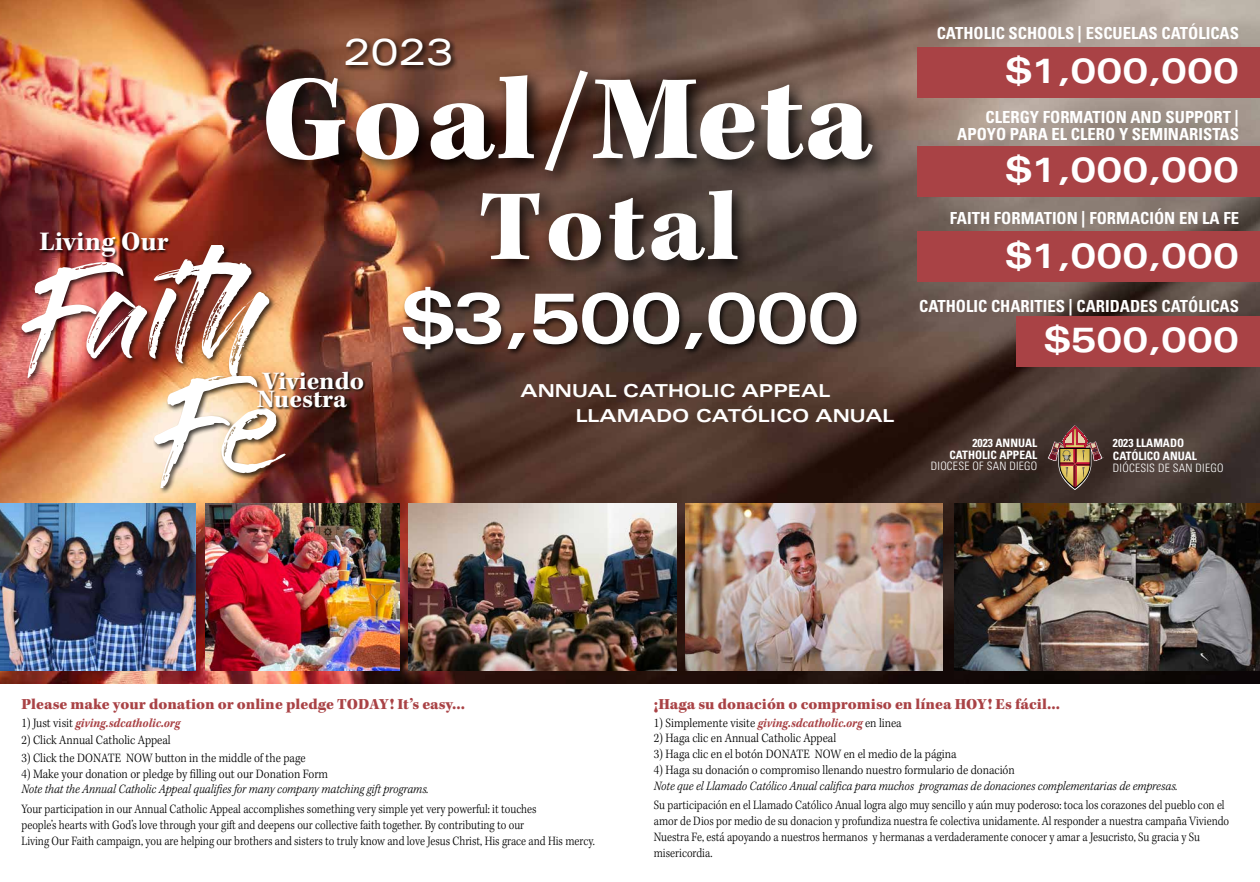
<style>
.page{position:relative;width:1260px;height:882px;background:#fff}
.page>*{position:absolute;margin:0;border:0;box-sizing:border-box;transform-origin:0 0}
.t1{font:900 124.16px "Kepler Std";letter-spacing:.02em;color:#fff}
.t2{font:900 103.42px "Kepler Std";letter-spacing:.03em;color:#fff}
.t3{font:700 expanded 71.14px "Univers LT Pro";letter-spacing:-.025em;color:#fff}
.t4{font:expanded 37.36px "Univers LT Std";color:#fff}
.t5{font:700 expanded 35px "Univers LT Pro";color:#fff}
.t6{font:700 27.56px "Kepler Std";color:#fff}
.t7{font:700 25.9px/18.1px "Kepler Std";letter-spacing:-.005em;color:#fff}
.t8{font:700 expanded 17.85px "Univers LT Pro";color:#fff}
.t9{font:700 expanded 17.85px "Univers LT Std";color:#fff}
.t10{font:700 condensed 16.62px/16.6px "Univers LT Pro";color:#fff;text-align:right}
.t11{font:900 15.75px "Kepler Std";color:#a94245}
.t12{font:300 13.12px/15.8px "Kepler Std";color:#000;scale:.86 1}
.t13{font:300 13.12px "Kepler Std";color:#000;scale:.9 1}
.t14{font:italic 300 13.12px "Kepler Std";color:#000;scale:.9 1}
.t15{font:italic 700 13.12px "Kepler Std";color:#a94245;scale:.9 1}
.t16{font:700 condensed 11.55px/13px "Univers LT Pro";color:#fff}
.t17{font:300 condensed 11.55px "Univers LT Pro";letter-spacing:.02em;color:#fff}
.s1{font-weight:300;font-style:normal;color:#000}
.s2{font-weight:700;font-style:italic;color:#a94245}
</style>
<div class="page">
<img style="left:0;top:0;width:1260px;height:683px">
<div style="left:474px;top:183px;width:283px;height:97px;background:#000;opacity:.85"></div>
<div style="left:259px;top:64px;width:633px;height:126px;background:#000;opacity:.85"></div>
<div style="left:401px;top:285px;width:463px;height:71px;background:#000;opacity:.75"></div>
<div style="left:344px;top:36px;width:115px;height:37px;background:#000;opacity:.75"></div>
<div style="left:917px;top:47px;width:343px;height:50px;background:#a94245"></div>
<div style="left:917px;top:231px;width:343px;height:50px;background:#a94245"></div>
<div style="left:1017px;top:317px;width:243px;height:50px;background:#a94245"></div>
<div style="left:917px;top:147px;width:343px;height:50px;background:#a94245"></div>
<svg style="left:1048px;top:425px;width:55px;height:65px;background:#795642"></svg>
<div style="left:39px;top:232px;width:133px;height:28px;background:#000;opacity:.75"></div>
<div style="left:153px;top:375px;width:140px;height:120px;background:#000;opacity:.75"></div>
<img style="left:21px;top:246px;width:265px;height:241px">
<img style="left:0;top:504px;width:195px;height:167px">
<img style="left:205px;top:504px;width:194px;height:167px">
<img style="left:686px;top:504px;width:257px;height:167px">
<img style="left:408px;top:504px;width:268px;height:167px">
<img style="left:955px;top:504px;width:305px;height:167px">
<div style="left:257px;top:371px;width:109px;height:39px;background:#000;opacity:.75"></div>
<h3 class="t6" style="left:40px;top:226px;width:130px">Living Our</h3>
<h3 class="t4" style="left:343px;top:29px;width:112px">2023</h3>
<h1 class="t1" style="left:261px;top:48px;width:611px">Goal/Meta</h1>
<h2 class="t2" style="left:479px;top:168px;width:262px">Total</h2>
<h3 class="t7" style="left:257px;top:373px;width:109px">Viviendo<br>Nuestra</h3>
<h3 class="t3" style="left:402px;top:277px;width:460px">$3,500,000</h3>
<h3 class="t9" style="left:521px;top:380px;width:311px">ANNUAL CATHOLIC APPEAL</h3>
<h3 class="t8" style="left:576px;top:406px;width:320px">LLAMADO CATÓLICO ANUAL</h3>
<p class="t10" style="left:937px;top:25px;width:304px">CATHOLIC SCHOOLS | ESCUELAS CATÓLICAS</p>
<h3 class="t5" style="left:1006px;top:51px;width:235px">$1,000,000</h3>
<p class="t10" style="left:957px;top:108px;width:283px">CLERGY FORMATION AND SUPPORT |<br>APOYO PARA EL CLERO Y SEMINARISTAS</p>
<h3 class="t5" style="left:1006px;top:150px;width:235px">$1,000,000</h3>
<p class="t10" style="left:950px;top:210px;width:291px">FAITH FORMATION | FORMACIÓN EN LA FE</p>
<h3 class="t5" style="left:1006px;top:236px;width:235px">$1,000,000</h3>
<p class="t10" style="left:919px;top:298px;width:321px">CATHOLIC CHARITIES | CARIDADES CATÓLICAS</p>
<h3 class="t5" style="left:1045px;top:320px;width:196px">$500,000</h3>
<p class="t16" style="left:949px;top:437px;width:89px;line-height:11.5px;text-align:right">2023 ANNUAL<br>CATHOLIC APPEAL</p>
<p class="t17" style="left:931px;top:458px;width:108px">DIOCESE OF SAN DIEGO</p>
<p class="t16" style="left:1113px;top:436px;width:85px">2023 LLAMADO<br>CATÓLICO ANUAL</p>
<p class="t17" style="left:1113px;top:460px;width:112px">DIÓCESIS DE SAN DIEGO</p>
<p class="t11" style="left:21px;top:695px;width:445px">Please make your donation or online pledge TODAY! It’s easy...</p>
<p class="t15" style="left:21px;top:715px;width:178px"><span class="s1">1) Just visit</span> giving.sdcatholic.org</p>
<p class="t13" style="left:21px;top:733px;width:167px">2) Click Annual Catholic Appeal</p>
<p class="t13" style="left:21px;top:750px;width:317px">3) Click the DONATE NOW button in the middle of the page</p>
<p class="t13" style="left:21px;top:766px;width:342px">4) Make your donation or pledge by filling out our Donation Form</p>
<p class="t14" style="left:21px;top:782px;width:454px">Note that the Annual Catholic Appeal qualifies for many company matching gift programs.</p>
<p class="t12" style="left:21px;top:802px;width:668px">Your participation in our Annual Catholic Appeal accomplishes something very simple yet very powerful: it touches<br>people’s hearts with God’s love through your gift and deepens our collective faith together. By contributing to our<br>Living Our Faith campaign, you are helping our brothers and sisters to truly know and love Jesus Christ, His grace and His mercy.</p>
<p class="t11" style="left:654px;top:695px;width:408px">¡Haga su donación o compromiso en línea HOY! Es fácil...</p>
<p class="t13" style="left:654px;top:715px;width:277px">1) Simplemente visite <span class="s2">giving.sdcatholic.org</span> en linea</p>
<p class="t13" style="left:654px;top:731px;width:204px">2) Haga clic en Annual Catholic Appeal</p>
<p class="t13" style="left:654px;top:747px;width:338px">3) Haga clic en el botón DONATE NOW en el medio de la página</p>
<p class="t13" style="left:654px;top:762px;width:403px">4) Haga su donación o compromiso llenando nuestro formulario de donación</p>
<p class="t14" style="left:654px;top:778px;width:584px">Note que el Llamado Católico Anual califica para muchos programas de donaciones complementarias de empresas.</p>
<p class="t12" style="left:654px;top:798px;width:671px">Su participación en el Llamado Católico Anual logra algo muy sencillo y aún muy poderoso: toca los corazones del pueblo con el amor de Dios por medio de su donacion y profundiza nuestra fe colectiva unidamente. Al responder a nuestra campaña Viviendo Nuestra Fe, está apoyando a nuestros hermanos y hermanas a verdaderamente conocer y amar a Jesucristo, Su gracia y Su misericordia.</p>
</div>
